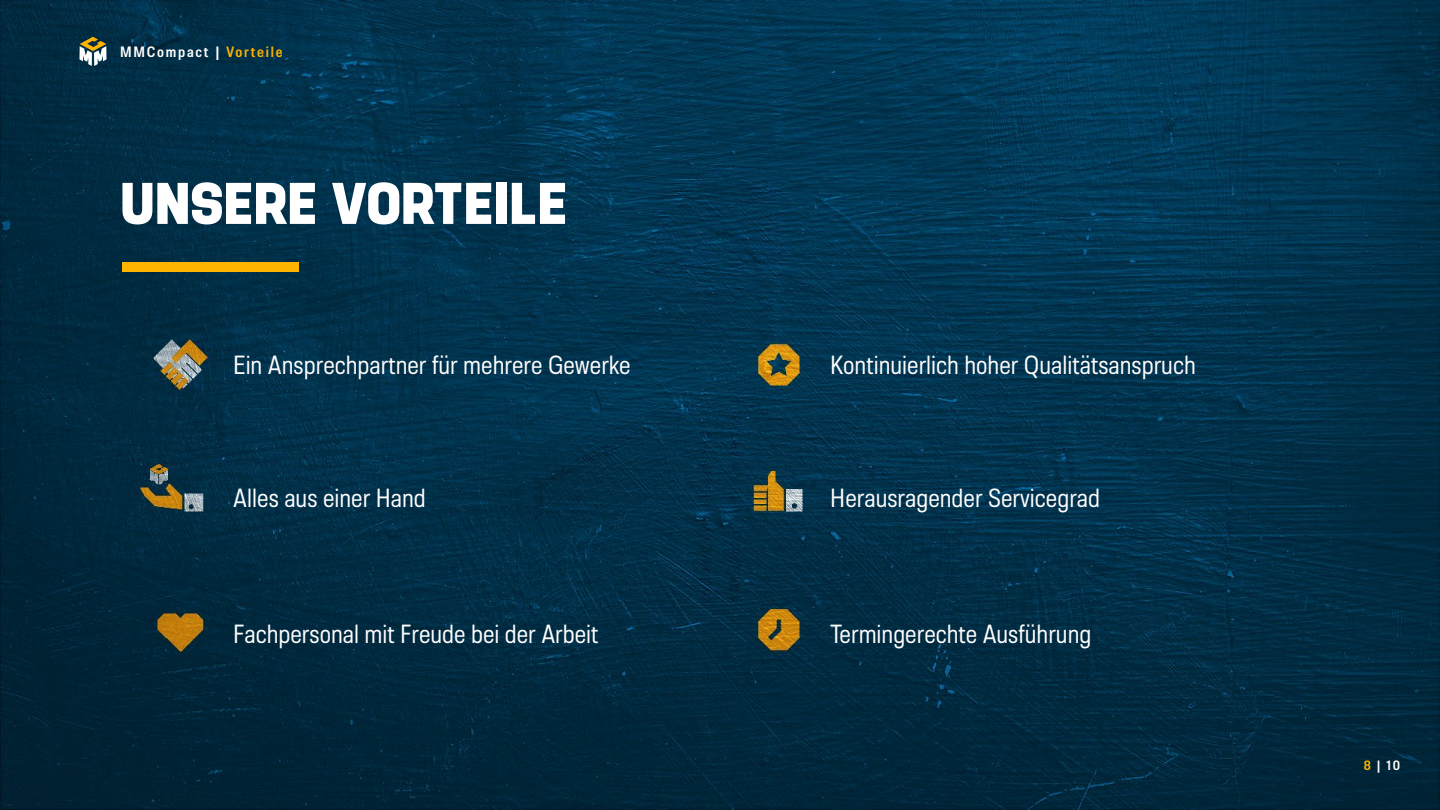
<style>
.page{position:relative;width:1440px;height:810px;background:#fff}
.page>*{position:absolute;margin:0;border:0;box-sizing:border-box;transform-origin:0 0}
.t1{font:800 condensed 58.65px "Manual";color:#fff}
.t2{font:semi-condensed 26.25px "Molde";color:#fff}
.t3{font:600 semi-condensed 15px "Molde";letter-spacing:.12em;color:#fff}
.t4{font:600 semi-condensed 13.5px "Molde";color:#fff}
.s1{color:#ffb400}
</style>
<div class="page">
<img style="left:0;top:0;width:1440px;height:810px">
<div style="left:122px;top:263px;width:177px;height:9px;background:#ffb400"></div>
<svg style="left:79px;top:37px;width:27px;height:29px"></svg>
<p class="t3" style="left:120px;top:42px;width:164px">MMCompact | <span class="s1">Vorteile</span></p>
<h1 class="t1" style="left:120px;top:166px;width:449px">UNSERE VORTEILE</h1>
<p class="t2" style="left:233px;top:349px;width:399px">Ein Ansprechpartner für mehrere Gewerke</p>
<p class="t2" style="left:830px;top:349px;width:367px">Kontinuierlich hoher Qualitätsanspruch</p>
<p class="t2" style="left:233px;top:481px;width:194px">Alles aus einer Hand</p>
<p class="t2" style="left:830px;top:481px;width:271px">Herausragender Servicegrad</p>
<p class="t2" style="left:233px;top:617px;width:367px">Fachpersonal mit Freude bei der Arbeit</p>
<p class="t2" style="left:830px;top:617px;width:263px">Termingerechte Ausführung</p>
<p class="t4" style="left:1364px;top:757px;width:38px"><span class="s1">8</span> | 10</p>
</div>
